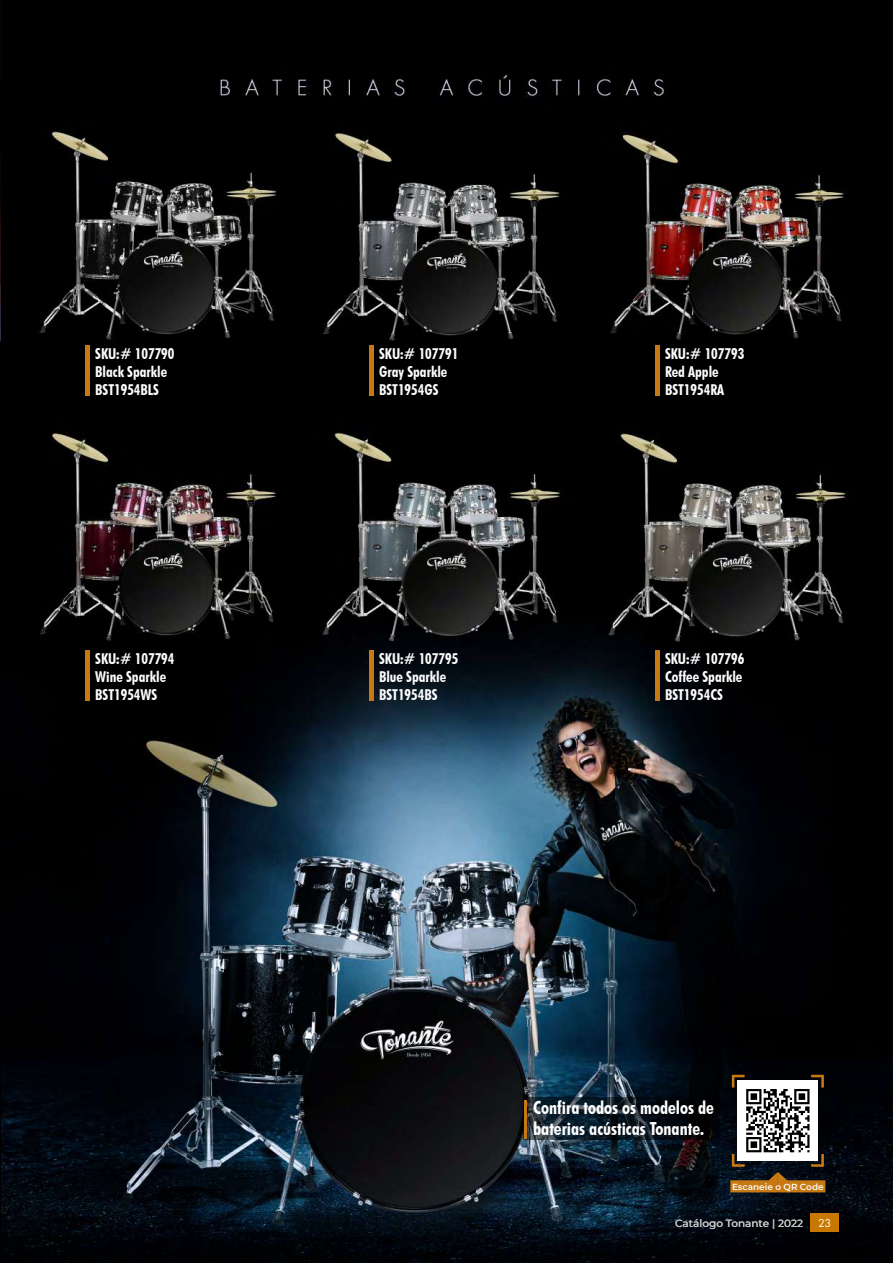
<style>
.page{position:relative;width:893px;height:1263px;background:#fff}
.page>*{position:absolute;margin:0;border:0;box-sizing:border-box;transform-origin:0 0}
.t1{font:700 condensed 18px/21.6px "Futura BT";color:#fff}
.t2{font:700 condensed 15px/18px "Futura BT";color:#fcfcfc}
.t3{font:12px "Futura PT";color:#fcfcfc}
.t4{font:500 10.5px "Montserrat";color:#c6c6c6}
.t5{font:600 8.85px "Montserrat";color:#fcfcfc}
</style>
<div class="page">
<img style="left:1px;top:0;width:892px;height:1263px">
<hr style="left:86px;top:346px;width:4px;height:50px;background:#c87912">
<hr style="left:86px;top:651px;width:4px;height:50px;background:#c87912">
<hr style="left:370px;top:346px;width:4px;height:50px;background:#c87912">
<hr style="left:370px;top:651px;width:4px;height:50px;background:#c87912">
<hr style="left:656px;top:346px;width:4px;height:50px;background:#c87912">
<hr style="left:656px;top:651px;width:4px;height:50px;background:#c87912">
<svg style="left:523px;top:1097px;width:197px;height:43px;background:#101a21"></svg>
<svg style="left:730px;top:1075px;width:95px;height:117px"></svg>
<hr style="left:525px;top:1100px;width:2px;height:38px;background:#c87912">
<div style="left:810px;top:1213px;width:29px;height:18px;background:#c77800"></div>
<hr style="left:0;top:333px;width:1px;height:930px;background:#000">
<img style="left:0;top:0;width:1px;height:341px">
<p class="t2" style="left:95px;top:344px;width:81px">SKU:# 107790<br>Black Sparkle<br>BST1954BLS</p>
<p class="t2" style="left:95px;top:649px;width:81px">SKU:# 107794<br>Wine Sparkle<br>BST1954WS</p>
<p class="t2" style="left:379px;top:344px;width:81px">SKU:# 107791<br>Gray Sparkle<br>BST1954GS</p>
<p class="t2" style="left:379px;top:649px;width:81px">SKU:# 107795<br>Blue Sparkle<br>BST1954BS</p>
<p class="t2" style="left:665px;top:344px;width:81px">SKU:# 107793<br>Red Apple<br>BST1954RA</p>
<p class="t2" style="left:665px;top:649px;width:81px">SKU:# 107796<br>Coffee Sparkle<br>BST1954CS</p>
<p class="t1" style="left:533px;top:1096px;width:182px">Confira todos os modelos de baterias acústicas Tonante.</p>
<p class="t5" style="left:732px;top:1180px;width:93px">Escaneie o QR Code</p>
<p class="t4" style="left:675px;top:1216px;width:129px">Catálogo Tonante | 2022</p>
<p class="t3" style="left:818px;top:1215px;width:15px">23</p>
</div>
